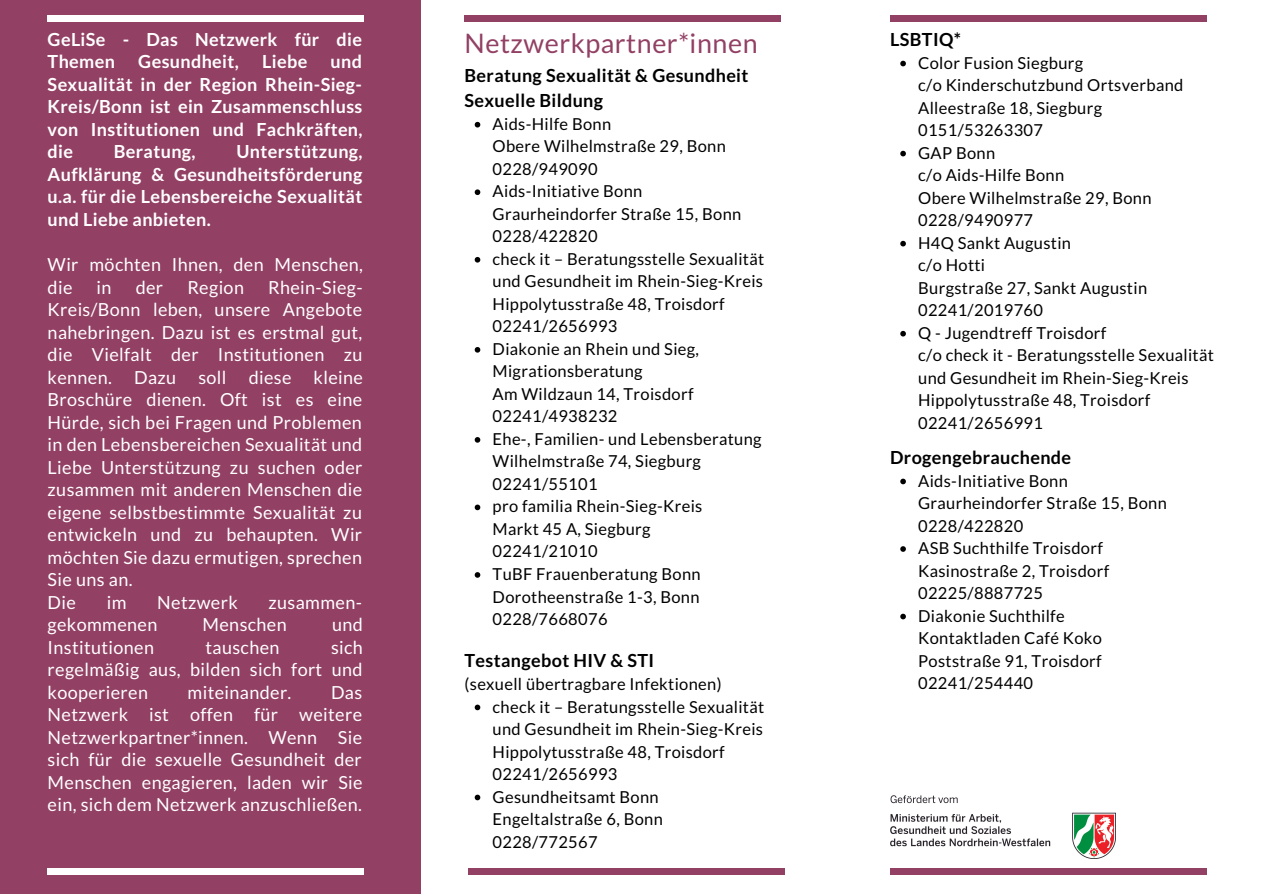
<style>
.page{position:relative;width:1263px;height:894px;background:#fff}
.page>*{position:absolute;margin:0;border:0;box-sizing:border-box;transform-origin:0 0}
.t1{font:26.85px "Lato";letter-spacing:.02em;color:#924064}
.t2{font:18px/22.5px "Lato";letter-spacing:.02em;color:#fff;text-align:justify}
.t3{font:700 18px/22.5px "Lato";letter-spacing:.02em;color:#fff;text-align:justify}
.t4{font:700 18px "Lato";letter-spacing:.02em;color:#000}
.t5{font:16.5px/22.5px "Lato";letter-spacing:.02em;color:#000}
</style>
<div class="page">
<div style="left:0;top:0;width:421px;height:893px;background:#924064"></div>
<svg style="left:475px;top:122px;width:5px;height:5px"></svg>
<svg style="left:475px;top:189px;width:5px;height:6px"></svg>
<svg style="left:475px;top:257px;width:5px;height:5px"></svg>
<svg style="left:475px;top:347px;width:5px;height:5px"></svg>
<svg style="left:475px;top:437px;width:5px;height:5px"></svg>
<svg style="left:475px;top:504px;width:5px;height:6px"></svg>
<svg style="left:475px;top:572px;width:5px;height:5px"></svg>
<svg style="left:900px;top:478px;width:6px;height:6px"></svg>
<svg style="left:900px;top:546px;width:6px;height:5px"></svg>
<svg style="left:900px;top:613px;width:6px;height:6px"></svg>
<svg style="left:475px;top:704px;width:5px;height:6px"></svg>
<svg style="left:475px;top:794px;width:5px;height:6px"></svg>
<div style="left:469px;top:868px;width:316px;height:6px;background:#924064"></div>
<div style="left:890px;top:868px;width:316px;height:6px;background:#924064"></div>
<div style="left:465px;top:15px;width:316px;height:6px;background:#924064"></div>
<div style="left:890px;top:15px;width:316px;height:6px;background:#924064"></div>
<div style="left:48px;top:868px;width:316px;height:6px;background:#fff"></div>
<div style="left:48px;top:15px;width:316px;height:6px;background:#fff"></div>
<img style="left:890px;top:795px;width:225px;height:63px">
<svg style="left:900px;top:61px;width:6px;height:5px"></svg>
<svg style="left:900px;top:151px;width:6px;height:5px"></svg>
<svg style="left:900px;top:241px;width:6px;height:5px"></svg>
<svg style="left:900px;top:331px;width:6px;height:5px"></svg>
<p class="t3" style="left:48px;top:28px;width:316px">GeLiSe - Das Netzwerk für die<br>Themen</p>
<p class="t3" style="left:48px;top:50px;width:316px;text-indent:283px">und Sexualität in der Region Rhein-Sieg-Kreis/Bonn ist ein Zusammenschluss von Institutionen und Fachkräften, die</p>
<p class="t3" style="left:138px;top:50px;width:102px">Gesundheit,</p>
<p class="t3" style="left:262px;top:50px;width:47px">Liebe</p>
<p class="t3" style="left:48px;top:140px;width:316px;text-indent:189px">Unterstützung, Aufklärung &amp; Gesundheitsförderung u.a. für die Lebensbereiche Sexualität und Liebe anbieten.</p>
<p class="t2" style="left:48px;top:253px;width:317px">Wir möchten Ihnen, den Menschen, die</p>
<p class="t3" style="left:114px;top:140px;width:83px">Beratung,</p>
<p class="t2" style="left:48px;top:275px;width:317px;text-indent:220px">Rhein-Sieg-Kreis/Bonn leben, unsere Angebote nahebringen. Dazu ist es erstmal gut, die Vielfalt der Institutionen zu kennen. Dazu soll diese kleine Broschüre dienen. Oft ist es eine Hürde, sich bei Fragen und Problemen in den Lebensbereichen Sexualität und Liebe Unterstützung zu suchen oder zusammen mit anderen Menschen die eigene selbstbestimmte Sexualität zu entwickeln und zu behaupten. Wir möchten Sie dazu ermutigen, sprechen Sie uns an.</p>
<p class="t2" style="left:48px;top:590px;width:30px">Die</p>
<p class="t2" style="left:107px;top:590px;width:21px">im</p>
<p class="t2" style="left:157px;top:590px;width:82px">Netzwerk</p>
<p class="t2" style="left:269px;top:590px;width:95px">zusammen-</p>
<p class="t2" style="left:48px;top:612px;width:111px">gekommenen</p>
<p class="t2" style="left:203px;top:612px;width:86px">Menschen</p>
<p class="t2" style="left:332px;top:612px;width:32px">und</p>
<p class="t2" style="left:48px;top:635px;width:108px">Institutionen</p>
<p class="t2" style="left:206px;top:635px;width:76px">tauschen</p>
<p class="t2" style="left:97px;top:275px;width:16px">in</p>
<p class="t2" style="left:136px;top:275px;width:29px">der</p>
<p class="t2" style="left:187px;top:275px;width:58px">Region</p>
<p class="t2" style="left:48px;top:635px;width:317px;text-indent:283px">sich regelmäßig aus, bilden sich fort und kooperieren</p>
<p class="t2" style="left:188px;top:680px;width:105px">miteinander.</p>
<p class="t2" style="left:48px;top:680px;width:316px;text-indent:283px">Das Netzwerk ist offen für weitere Netzwerkpartner*innen. Wenn Sie sich für die sexuelle Gesundheit der Menschen engagieren, laden wir Sie ein, sich dem Netzwerk anzuschließen.</p>
<p class="t1" style="left:465px;top:26px;width:295px">Netzwerkpartner*innen</p>
<p class="t4" style="left:465px;top:65px;width:285px">Beratung Sexualität &amp; Gesundheit</p>
<p class="t4" style="left:465px;top:89px;width:140px">Sexuelle Bildung</p>
<p class="t5" style="left:493px;top:135px;width:235px">Obere Wilhelmstraße 29, Bonn</p>
<p class="t5" style="left:493px;top:157px;width:107px">0228/949090</p>
<p class="t5" style="left:493px;top:202px;width:250px">Graurheindorfer Straße 15, Bonn</p>
<p class="t5" style="left:493px;top:224px;width:107px">0228/422820</p>
<p class="t5" style="left:493px;top:112px;width:120px">Aids-Hilfe Bonn</p>
<p class="t5" style="left:493px;top:180px;width:151px">Aids-Initiative Bonn</p>
<p class="t5" style="left:493px;top:247px;width:273px">check it – Beratungsstelle Sexualität und Gesundheit im Rhein-Sieg-Kreis</p>
<p class="t5" style="left:493px;top:292px;width:234px">Hippolytusstraße 48, Troisdorf</p>
<p class="t5" style="left:493px;top:314px;width:126px">02241/2656993</p>
<p class="t5" style="left:493px;top:337px;width:208px">Diakonie an Rhein und Sieg,<br>Migrationsberatung</p>
<p class="t5" style="left:493px;top:382px;width:203px">Am Wildzaun 14, Troisdorf</p>
<p class="t5" style="left:493px;top:404px;width:126px">02241/4938232</p>
<p class="t5" style="left:493px;top:449px;width:210px">Wilhelmstraße 74, Siegburg</p>
<p class="t5" style="left:493px;top:472px;width:107px">02241/55101</p>
<p class="t5" style="left:493px;top:517px;width:160px">Markt 45 A, Siegburg</p>
<p class="t5" style="left:493px;top:539px;width:107px">02241/21010</p>
<p class="t5" style="left:493px;top:584px;width:208px">Dorotheenstraße 1-3, Bonn</p>
<p class="t5" style="left:493px;top:607px;width:116px">0228/7668076</p>
<p class="t5" style="left:493px;top:427px;width:270px">Ehe-, Familien- und Lebensberatung</p>
<p class="t5" style="left:493px;top:494px;width:211px">pro familia Rhein-Sieg-Kreis</p>
<p class="t5" style="left:493px;top:562px;width:210px">TuBF Frauenberatung Bonn</p>
<p class="t4" style="left:465px;top:649px;width:191px">Testangebot HIV &amp; STI</p>
<p class="t5" style="left:465px;top:672px;width:259px">(sexuell übertragbare Infektionen)</p>
<p class="t5" style="left:493px;top:694px;width:273px">check it – Beratungsstelle Sexualität und Gesundheit im Rhein-Sieg-Kreis</p>
<p class="t5" style="left:493px;top:739px;width:234px">Hippolytusstraße 48, Troisdorf</p>
<p class="t5" style="left:493px;top:762px;width:126px">02241/2656993</p>
<p class="t5" style="left:493px;top:807px;width:172px">Engeltalstraße 6, Bonn</p>
<p class="t5" style="left:493px;top:829px;width:107px">0228/772567</p>
<p class="t5" style="left:493px;top:784px;width:168px">Gesundheitsamt Bonn</p>
<p class="t4" style="left:890px;top:28px;width:72px">LSBTIQ*</p>
<p class="t5" style="left:918px;top:73px;width:267px">c/o Kinderschutzbund Ortsverband</p>
<p class="t5" style="left:918px;top:96px;width:185px">Alleestraße 18, Siegburg</p>
<p class="t5" style="left:918px;top:118px;width:126px">0151/53263307</p>
<p class="t5" style="left:918px;top:163px;width:148px">c/o Aids-Hilfe Bonn</p>
<p class="t5" style="left:918px;top:186px;width:235px">Obere Wilhelmstraße 29, Bonn</p>
<p class="t5" style="left:918px;top:208px;width:116px">0228/9490977</p>
<p class="t5" style="left:918px;top:253px;width:68px">c/o Hotti</p>
<p class="t5" style="left:918px;top:276px;width:230px">Burgstraße 27, Sankt Augustin</p>
<p class="t5" style="left:918px;top:298px;width:126px">02241/2019760</p>
<p class="t5" style="left:918px;top:343px;width:297px">c/o check it - Beratungsstelle Sexualität und Gesundheit im Rhein-Sieg-Kreis</p>
<p class="t5" style="left:918px;top:388px;width:234px">Hippolytusstraße 48, Troisdorf</p>
<p class="t5" style="left:918px;top:411px;width:126px">02241/2656991</p>
<p class="t5" style="left:918px;top:51px;width:167px">Color Fusion Siegburg</p>
<p class="t5" style="left:918px;top:141px;width:79px">GAP Bonn</p>
<p class="t5" style="left:918px;top:231px;width:154px">H4Q Sankt Augustin</p>
<p class="t5" style="left:918px;top:321px;width:190px">Q - Jugendtreff Troisdorf</p>
<p class="t4" style="left:890px;top:446px;width:183px">Drogengebrauchende</p>
<p class="t5" style="left:918px;top:491px;width:250px">Graurheindorfer Straße 15, Bonn</p>
<p class="t5" style="left:918px;top:513px;width:107px">0228/422820</p>
<p class="t5" style="left:918px;top:558px;width:193px">Kasinostraße 2, Troisdorf</p>
<p class="t5" style="left:918px;top:581px;width:126px">02225/8887725</p>
<p class="t5" style="left:918px;top:626px;width:185px">Kontaktladen Café Koko</p>
<p class="t5" style="left:918px;top:648px;width:185px">Poststraße 91, Troisdorf</p>
<p class="t5" style="left:918px;top:671px;width:116px">02241/254440</p>
<p class="t5" style="left:918px;top:469px;width:151px">Aids-Initiative Bonn</p>
<p class="t5" style="left:918px;top:536px;width:186px">ASB Suchthilfe Troisdorf</p>
<p class="t5" style="left:918px;top:603px;width:148px">Diakonie Suchthilfe</p>
</div>
